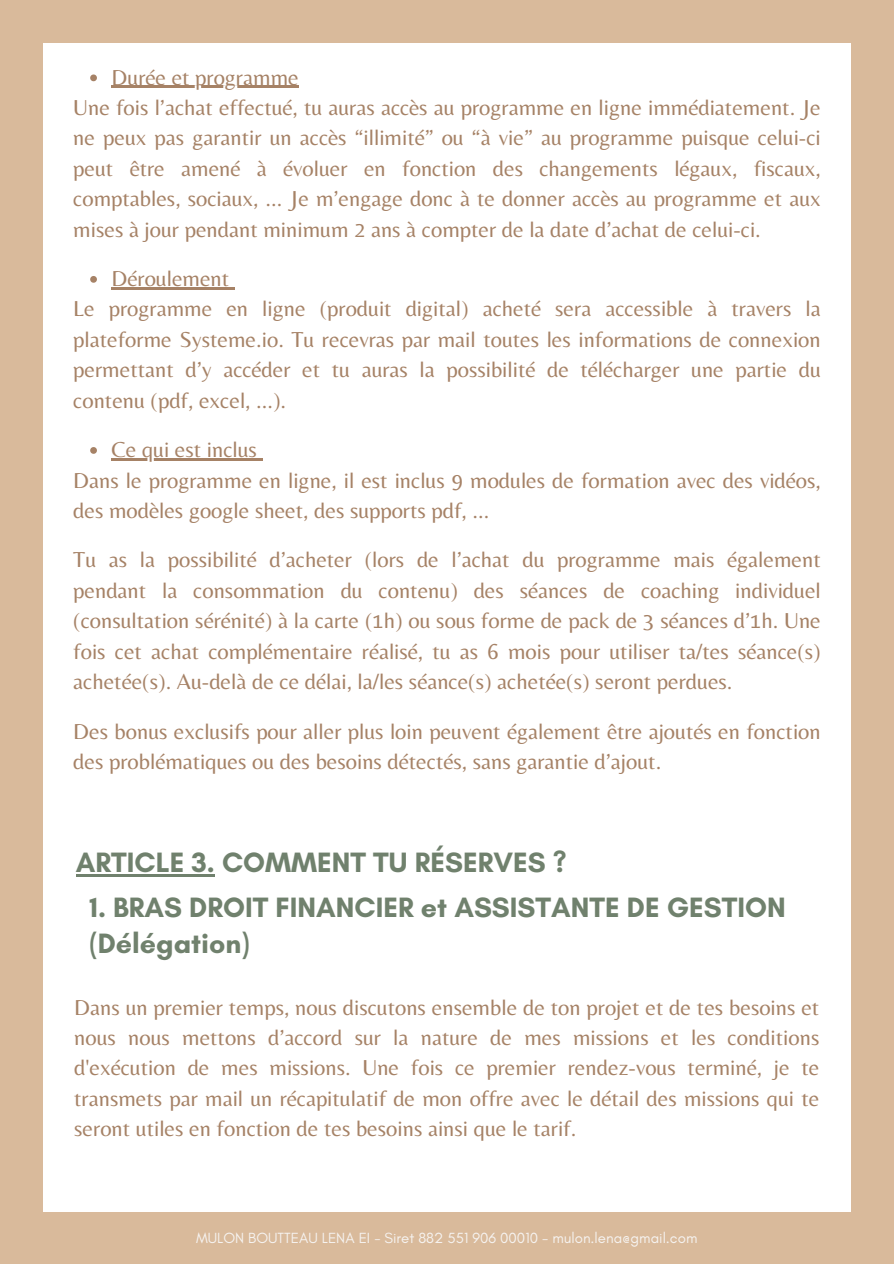
<style>
.page{position:relative;width:894px;height:1264px;background:#fff}
.page>*{position:absolute;margin:0;border:0;box-sizing:border-box;transform-origin:0 0}
.t1{font:700 28.5px/36px "Glacial Indifference";color:#70816d}
.t2{font:22.5px/30.3px "Belleza";color:#a68266;text-align:justify}
.t3{font:15px "Glacial Indifference";color:#f6f3f0}
</style>
<div class="page">
<div style="left:0;top:0;width:893px;height:43px;background:#d9ba9b"></div>
<div style="left:0;top:0;width:43px;height:1263px;background:#d9ba9b"></div>
<div style="left:851px;top:0;width:42px;height:1263px;background:#d9ba9b"></div>
<svg style="left:90px;top:74px;width:7px;height:7px"></svg>
<hr style="left:111px;top:86px;width:188px;height:2px;background:#a68266">
<svg style="left:90px;top:276px;width:7px;height:7px"></svg>
<hr style="left:111px;top:287px;width:118px;height:2px;background:#a68266">
<svg style="left:229px;top:287px;width:6px;height:2px"></svg>
<svg style="left:90px;top:447px;width:7px;height:7px"></svg>
<hr style="left:111px;top:458px;width:146px;height:2px;background:#a68266">
<div style="left:0;top:1212px;width:893px;height:51px;background:#d9ba9b"></div>
<hr style="left:76px;top:874px;width:139px;height:2px;background:#70816d">
<p class="t2" style="left:111px;top:62px;width:189px">Durée et programme</p>
<h3 class="t2" style="left:73px;top:92px;width:748px">Une fois l’achat effectué, tu auras accès au programme en ligne immédiatement. Je ne peux pas garantir un accès “illimité” ou “à vie” au programme puisque celui-ci peut être amené à évoluer en fonction des changements légaux, fiscaux, comptables, sociaux, … Je m’engage donc à te donner accès au programme et aux mises à jour pendant minimum 2 ans à compter de la date d’achat de celui-ci.</h3>
<p class="t2" style="left:111px;top:263px;width:119px">Déroulement</p>
<h3 class="t2" style="left:73px;top:293px;width:748px">Le programme en ligne (produit digital) acheté sera accessible à travers la plateforme Systeme.io. Tu recevras par mail toutes les informations de connexion permettant d’y accéder et tu auras la possibilité de télécharger une partie du contenu (pdf, excel, …).</h3>
<p class="t2" style="left:111px;top:434px;width:147px">Ce qui est inclus</p>
<h3 class="t2" style="left:73px;top:464px;width:748px">Dans le programme en ligne, il est inclus 9 modules de formation avec des vidéos, des modèles google sheet, des supports pdf, …</h3>
<h3 class="t2" style="left:73px;top:544px;width:748px">Tu as la possibilité d’acheter (lors de l’achat du programme mais également pendant la consommation du contenu) des séances de coaching individuel (consultation sérénité) à la carte (1h) ou sous forme de pack de 3 séances d’1h. Une fois cet achat complémentaire réalisé, tu as 6 mois pour utiliser ta/tes séance(s) achetée(s). Au-delà de ce délai, la/les séance(s) achetée(s) seront perdues.</h3>
<h3 class="t2" style="left:73px;top:715px;width:748px">Des bonus exclusifs pour aller plus loin peuvent également être ajoutés en fonction des problématiques ou des besoins détectés, sans garantie d’ajout.</h3>
<h2 class="t1" style="left:76px;top:843px;width:492px">ARTICLE 3. COMMENT TU RÉSERVES ?</h2>
<h3 class="t1" style="left:89px;top:889px;width:697px">1. BRAS DROIT FINANCIER et ASSISTANTE DE GESTION (Délégation)</h3>
<p class="t2" style="left:74px;top:991px;width:746px">Dans un premier temps, nous discutons ensemble de ton projet et de tes besoins et nous nous mettons d’accord sur la nature de mes missions et les conditions d'exécution de mes missions. Une fois ce premier rendez-vous terminé, je te transmets par mail un récapitulatif de mon offre avec le détail des missions qui te seront utiles en fonction de tes besoins ainsi que le tarif.</p>
<h1 class="t3" style="left:196px;top:1228px;width:502px">MULON BOUTTEAU LENA EI - Siret 882 551 906 00010 - mulon.lena@gmail.com</h1>
</div>
